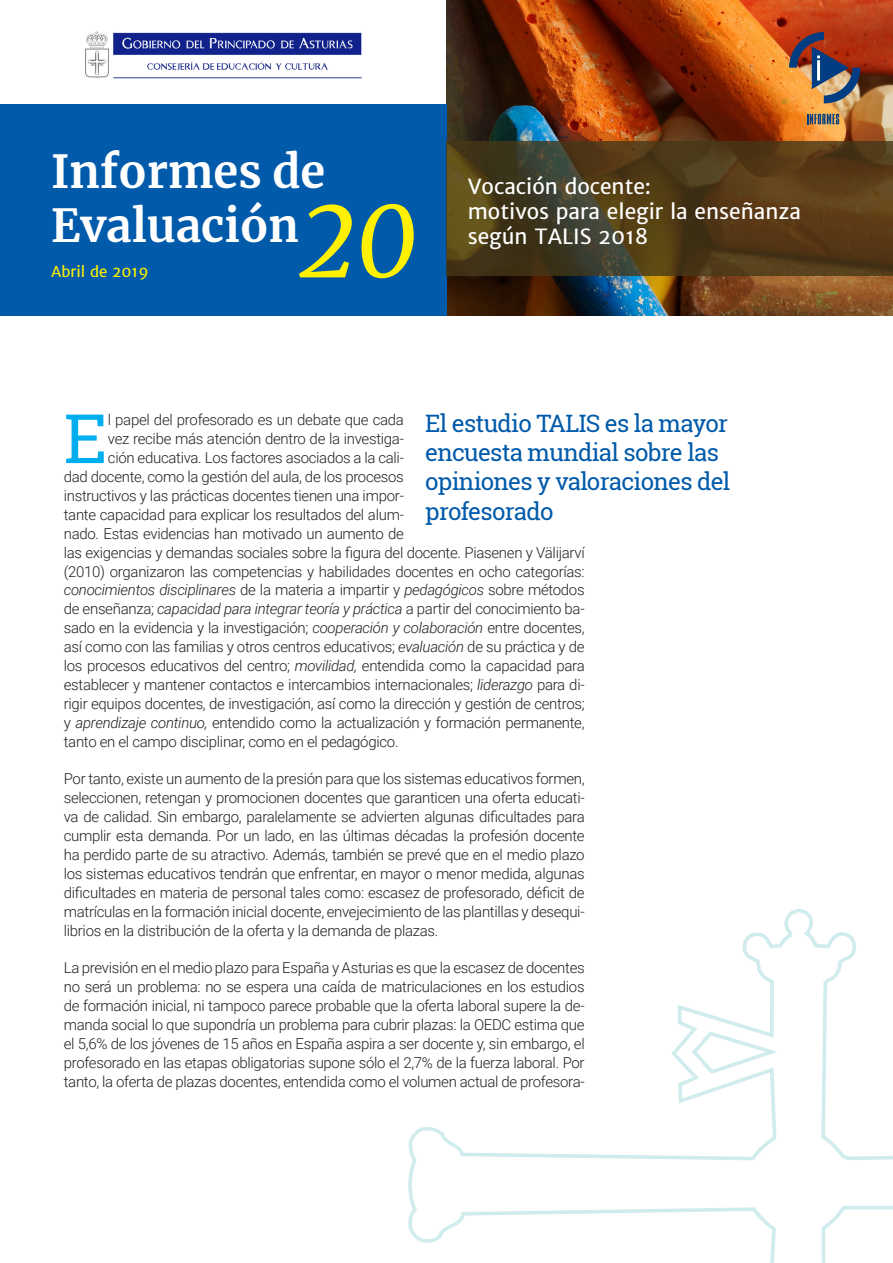
<style>
.page{position:relative;width:893px;height:1263px;background:#fff}
.page>*{position:absolute;margin:0;border:0;box-sizing:border-box;transform-origin:0 0}
.t1{font:italic 97.5px "Merriweather";color:#fff101}
.t2{font:68.1px "Roboto Slab";color:#00aeef}
.t3{font:700 45px/54px "Merriweather";color:#fff}
.t4{font:24px/29.4px "Roboto Slab";letter-spacing:-.03em;color:#015aaa}
.t5{font:21px/25.2px "Merriweather Sans";color:#fff}
.t6{font:300 15px/18.9px "Roboto";letter-spacing:-.02em;color:#231f20;text-align:justify}
.t7{font:italic 300 15px "Roboto";letter-spacing:-.02em;color:#231f20}
.t8{font:15px "Merriweather Sans";color:#fff101}
.s1{font-style:normal}
.s2{font-style:italic}
</style>
<div class="page">
<svg style="left:408px;top:908px;width:485px;height:355px"></svg>
<img style="left:446px;top:0;width:447px;height:316px">
<div style="left:0;top:104px;width:446px;height:212px;background:#015aaa"></div>
<svg style="left:446px;top:142px;width:447px;height:134px;background:#4f3c1a"></svg>
<img style="left:85px;top:31px;width:277px;height:48px">
<svg style="left:789px;top:32px;width:71px;height:71px;background:#8f6051"></svg>
<svg style="left:807px;top:114px;width:32px;height:10px"></svg>
<p class="t3" style="left:51px;top:144px;width:276px">Informes de<br>Evaluación</p>
<p class="t8" style="left:51px;top:262px;width:99px">Abril de 2019</p>
<p class="t1" style="left:297px;top:175px;width:121px">20</p>
<p class="t5" style="left:468px;top:174px;width:335px">Vocación docente:<br>motivos para elegir la enseñanza según TALIS 2018</p>
<p class="t4" style="left:425px;top:408px;width:307px">El estudio TALIS es la mayor encuesta mundial sobre las opiniones y valoraciones del profesorado</p>
<p class="t2" style="left:64px;top:392px;width:45px">E</p>
<p class="t6" style="left:108px;top:410px;width:298px">l papel del profesorado es un debate que cada</p>
<p class="t6" style="left:108px;top:429px;width:298px">vez recibe más atención dentro de la investiga-</p>
<p class="t6" style="left:108px;top:448px;width:298px">ción educativa. Los factores asociados a la cali-</p>
<p class="t6" style="left:64px;top:467px;width:342px">dad docente, como la gestión del aula, de los procesos</p>
<p class="t6" style="left:64px;top:486px;width:342px">instructivos y las prácticas docentes tienen una impor-</p>
<p class="t6" style="left:64px;top:504px;width:342px">tante capacidad para explicar los resultados del alum-</p>
<p class="t6" style="left:64px;top:523px;width:342px">nado. Estas evidencias han motivado un aumento de</p>
<p class="t6" style="left:64px;top:542px;width:522px">las exigencias y demandas sociales sobre la figura del docente. Piasenen y Välijarví</p>
<p class="t6" style="left:64px;top:561px;width:522px">(2010) organizaron las competencias y habilidades docentes en ocho categorías:</p>
<p class="t7" style="left:64px;top:579px;width:522px">conocimientos disciplinares <span class="s1">de la materia a impartir y</span> pedagógicos <span class="s1">sobre métodos</span></p>
<p class="t6" style="left:64px;top:599px;width:522px">de enseñanza; <span class="s2">capacidad para integrar teoría y práctica</span> a partir del conocimiento ba-</p>
<p class="t6" style="left:64px;top:618px;width:522px">sado en la evidencia y la investigación; <span class="s2">cooperación y colaboración</span> entre docentes,</p>
<p class="t6" style="left:64px;top:637px;width:522px">así como con las familias y otros centros educativos; <span class="s2">evaluación</span> de su práctica y de</p>
<p class="t6" style="left:64px;top:656px;width:522px">los procesos educativos del centro; <span class="s2">movilidad,</span> entendida como la capacidad para</p>
<p class="t6" style="left:64px;top:675px;width:522px">establecer y mantener contactos e intercambios internacionales; <span class="s2">liderazgo</span> para di-</p>
<p class="t6" style="left:64px;top:693px;width:522px">rigir equipos docentes, de investigación, así como la dirección y gestión de centros;</p>
<p class="t6" style="left:64px;top:712px;width:522px">y <span class="s2">aprendizaje continuo,</span> entendido como la actualización y formación permanente,</p>
<p class="t6" style="left:64px;top:731px;width:336px">tanto en el campo disciplinar, como en el pedagógico.</p>
<p class="t6" style="left:64px;top:769px;width:522px">Por tanto, existe un aumento de la presión para que los sistemas educativos formen, seleccionen, retengan y promocionen docentes que garanticen una oferta educati&shy;va de calidad. Sin embargo, paralelamente se advierten algunas dificultades para cumplir esta demanda. Por un lado, en las últimas décadas la profesión docente ha perdido parte de su atractivo. Además, también se prevé que en el medio plazo los sistemas educativos tendrán que enfrentar, en mayor o menor medida, algunas dificultades en materia de personal tales como: escasez de profesorado, déficit de matrículas en la formación inicial docente, envejecimiento de las plantillas y desequi&shy;librios en la distribución de la oferta y la demanda de plazas.</p>
<p class="t6" style="left:64px;top:958px;width:522px">La previsión en el medio plazo para España y Asturias es que la escasez de docentes no será un problema: no se espera una caída de matriculaciones en los estudios de formación inicial, ni tampoco parece probable que la oferta laboral supere la de&shy;manda social lo que supondría un problema para cubrir plazas: la OEDC estima que el 5,6% de los jóvenes de 15 años en España aspira a ser docente y, sin embargo, el profesorado en las etapas obligatorias supone sólo el 2,7% de la fuerza laboral. Por tanto, la oferta de plazas docentes, entendida como el volumen actual de profesora-</p>
</div>
